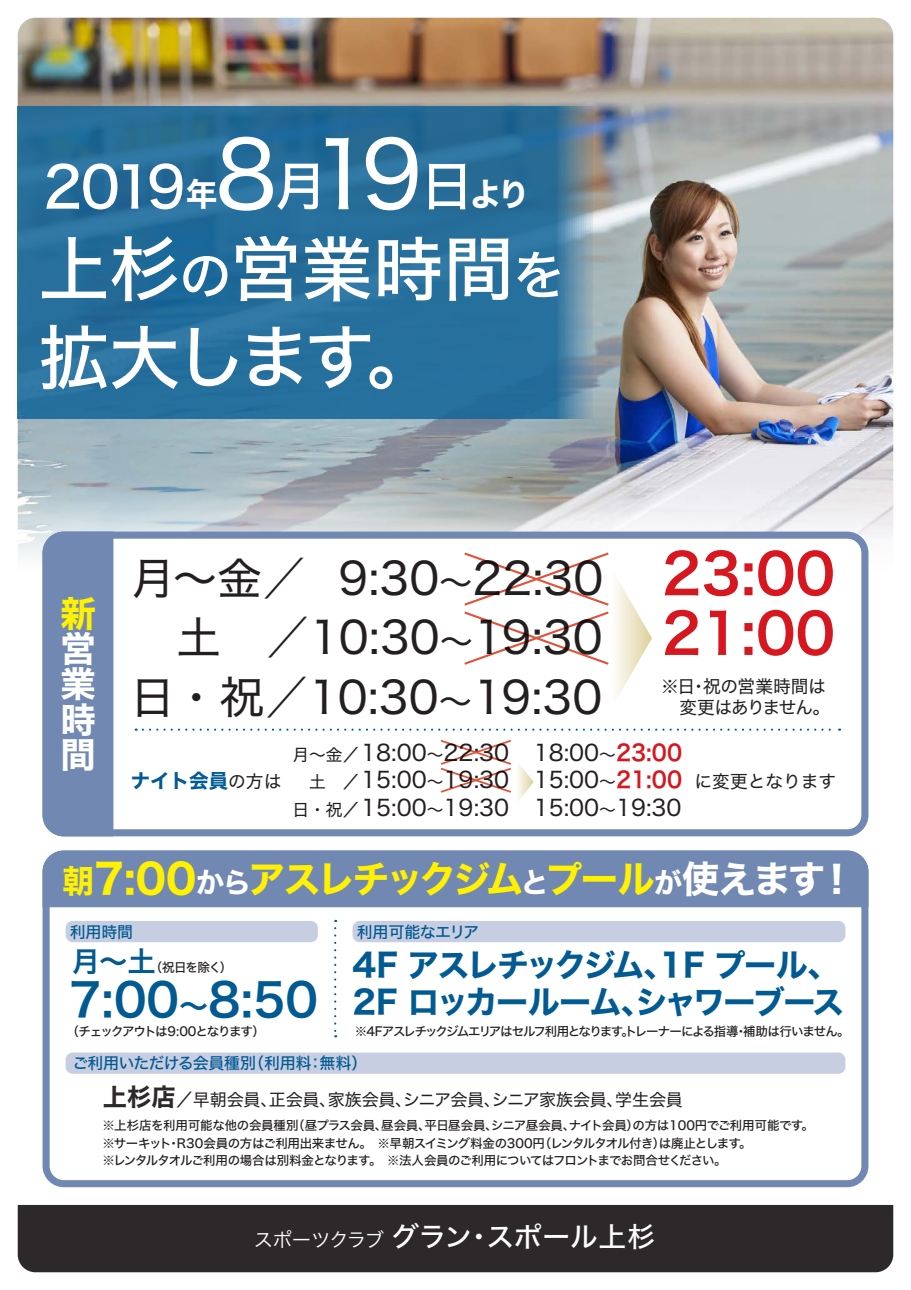
<style>
.page{position:relative;width:911px;height:1290px;background:#fff}
.page>*{position:absolute;margin:0;border:0;box-sizing:border-box;transform-origin:0 0}
.t1{font:92.12px "Hiragino Sans W4";color:#fff}
.t2{font:70.88px/88.6px "Hiragino Sans W5";color:#fff}
.t3{font:56.75px "Hiragino Sans W5";color:#fff}
.t4{font:55.5px/59.8px "Hiragino Sans W6";color:#d7171f}
.t5{font:45.62px "Hiragino Sans W6";color:#015a92}
.t6{font:44.38px/59.6px "Hiragino Sans W4";color:#231f20;text-align:justify}
.t7{font:37.25px "Hiragino Sans W7";letter-spacing:-.06em;color:#fff101}
.t8{font:35.38px/35.4px "Hiragino Sans W7";color:#fff;text-align:justify}
.t9{font:35.38px "Hiragino Sans W7";color:#fff101}
.t10{font:32px/37px "Hiragino Sans W7";letter-spacing:-.06em;color:#015a92}
.t11{font:28.38px "Hiragino Sans W6";color:#015a92}
.t12{font:27.62px "Hiragino Sans W5";letter-spacing:-.005em;color:#fff}
.t13{font:22.25px/27.9px "Hiragino Sans W4";color:#231f20;text-align:justify}
.t14{font:19.5px "Hiragino Sans W7";color:#015a92}
.t15{font:17.75px/21.2px "Hiragino Sans W4";letter-spacing:-.03em;color:#231f20}
.t16{font:17.75px "Hiragino Sans W4";color:#231f20}
.t17{font:17px "Hiragino Sans W4";letter-spacing:-.02em;color:#231f20}
.t18{font:16.75px/27.9px "Hiragino Sans W4";color:#231f20;text-align:right}
.t19{font:16px "Hiragino Sans W5";letter-spacing:-.015em;color:#015a92}
.t20{font:12.5px/17.8px "Hiragino Sans W5";letter-spacing:-.04em;color:#231f20}
.t21{font:12.5px "Hiragino Sans W5";letter-spacing:-.09em;color:#231f20}
.t22{font:12.5px "Hiragino Sans W5";letter-spacing:-.095em;color:#231f20}
.t23{font:12.5px "Hiragino Sans W5";letter-spacing:-.06em;color:#231f20}
.s1{font-family:"Hiragino Sans W5";font-size:53.12px}
.s2{font-family:"Hiragino Sans W7";font-size:31.88px}
.s3{font-size:53.12px}
.s4{font-family:"Hiragino Sans W1"}
.s5{font-size:33.38px}
.s6{font-size:16.75px}
.s7{font-family:"Hiragino Sans W6";color:#d7171f}
.s8{font-family:"Hiragino Sans W4";font-size:17.75px;color:#231f20}
.s9{font-size:31.88px}
.s10{font-size:40.75px}
.s11{font-size:28.38px;color:#fff}
.s12{color:#fff}
.s13{font-size:29.12px}
.s14{font-family:"Hiragino Sans W7";font-size:24.38px;color:#2d292a}
.s15{font-family:"Hiragino Sans W3";font-size:19.38px}
</style>
<div class="page">
<img style="left:18px;top:18px;width:875px;height:555px">
<div style="left:18px;top:1205px;width:875px;height:67px;background:#2d292a"></div>
<svg style="left:43px;top:907px;width:825px;height:280px"></svg>
<div style="left:18px;top:106px;width:574px;height:312px;background:#266f9c"></div>
<svg style="left:113px;top:531px;width:755px;height:305px"></svg>
<div style="left:43px;top:531px;width:70px;height:305px;background:#7188b3"></div>
<div style="left:43px;top:850px;width:825px;height:57px;background:#7188b3"></div>
<svg style="left:464px;top:552px;width:188px;height:157px"></svg>
<svg style="left:441px;top:740px;width:92px;height:65px"></svg>
<div style="left:66px;top:921px;width:252px;height:21px;background:#c8cee1;border-radius:7px"></div>
<div style="left:352px;top:921px;width:493px;height:21px;background:#c8cee1;border-radius:7px"></div>
<div style="left:66px;top:1052px;width:779px;height:22px;background:#c8cee1;border-radius:7px"></div>
<svg style="left:143px;top:728px;width:697px;height:3px"></svg>
<svg style="left:334px;top:928px;width:2px;height:109px"></svg>
<h1 class="t1" style="left:215px;top:92px;width:316px">8<span class="s1">月</span>19<span class="s1">日</span><span class="s2">より</span></h1>
<h2 class="t2" style="left:38px;top:220px;width:529px">上杉<span class="s3">の</span>営業時間<span class="s3">を</span>拡大します。</h2>
<h3 class="t3" style="left:43px;top:136px;width:176px">2019<span class="s2">年</span></h3>
<h3 class="t9" style="left:60px;top:585px;width:37px">新</h3>
<h3 class="t8" style="left:60px;top:632px;width:37px">営業時間</h3>
<h3 class="t6" style="left:130px;top:545px;width:474px">月～金<span class="s4">／</span> 9:30<span class="s5">～</span>22:30　土　<span class="s4">／</span>10:30<span class="s5">～</span>19:30日・祝<span class="s4">／</span>10:30<span class="s5">～</span>19:30</h3>
<h3 class="t4" style="left:662px;top:541px;width:175px">23:00<br>21:00</h3>
<h3 class="t15" style="left:661px;top:674px;width:171px">※日・祝の営業時間は　変更はありません。</h3>
<h3 class="t18" style="left:292px;top:739px;width:68px">月～金／土　／日・祝／</h3>
<h3 class="t13" style="left:361px;top:737px;width:149px">18:00<span class="s6">～</span>22:30<br>15:00<span class="s6">～</span>19:30<br>15:00<span class="s6">～</span>19:30</h3>
<h3 class="t13" style="left:533px;top:737px;width:150px">18:00<span class="s6">～</span><span class="s7">23:00<br></span>15:00<span class="s6">～</span><span class="s7">21:00<br></span>15:00<span class="s6">～</span>19:30</h3>
<h3 class="t14" style="left:131px;top:765px;width:152px">ナイト会員<span class="s8">の方は</span></h3>
<h3 class="t16" style="left:694px;top:765px;width:143px">に変更となります</h3>
<h3 class="t7" style="left:62px;top:849px;width:794px"><span class="s9">朝</span><span class="s10">7:00</span><span class="s11">から</span>アスレチックジム<span class="s11">と</span>プール<span class="s11">が</span><span class="s12">使えます！</span></h3>
<p class="t19" style="left:70px;top:917px;width:65px">利用時間</p>
<p class="t19" style="left:357px;top:917px;width:124px">利用可能なエリア</p>
<h3 class="t11" style="left:72px;top:935px;width:85px">月～土</h3>
<p class="t23" style="left:150px;top:956px;width:84px">（祝日を除く）</p>
<h3 class="t5" style="left:69px;top:959px;width:250px">7:00<span class="s13">～</span>8:50</h3>
<p class="t22" style="left:66px;top:1020px;width:200px">（チェックアウトは9:00となります）</p>
<h3 class="t10" style="left:352px;top:947px;width:493px">4F アスレチックジム、1F プール、<br>2F ロッカールーム、シャワーブース</h3>
<p class="t21" style="left:355px;top:1020px;width:496px">※4Fアスレチックジムエリアはセルフ利用となります。トレーナーによる指導・補助は行いません。</p>
<p class="t19" style="left:72px;top:1049px;width:296px">ご利用いただける会員種別（利用料：無料）</p>
<h3 class="t17" style="left:103px;top:1084px;width:581px"><span class="s14">上杉店</span>／早朝会員、正会員、家族会員、シニア会員、シニア家族会員、学生会員</h3>
<p class="t20" style="left:102px;top:1115px;width:713px">※上杉店を利用可能な他の会員種別（昼プラス会員、昼会員、平日昼会員、シニア昼会員、ナイト会員）の方は100円でご利用可能です。※サーキット・R30会員の方はご利用出来ません。　※早朝スイミング料金の300円（レンタルタオル付き）は廃止とします。<br>※レンタルタオルご利用の場合は別料金となります。　※法人会員のご利用についてはフロントまでお問合せください。</p>
<h3 class="t12" style="left:254px;top:1212px;width:403px"><span class="s15">スポーツクラブ</span> グラン・スポール上杉</h3>
</div>
